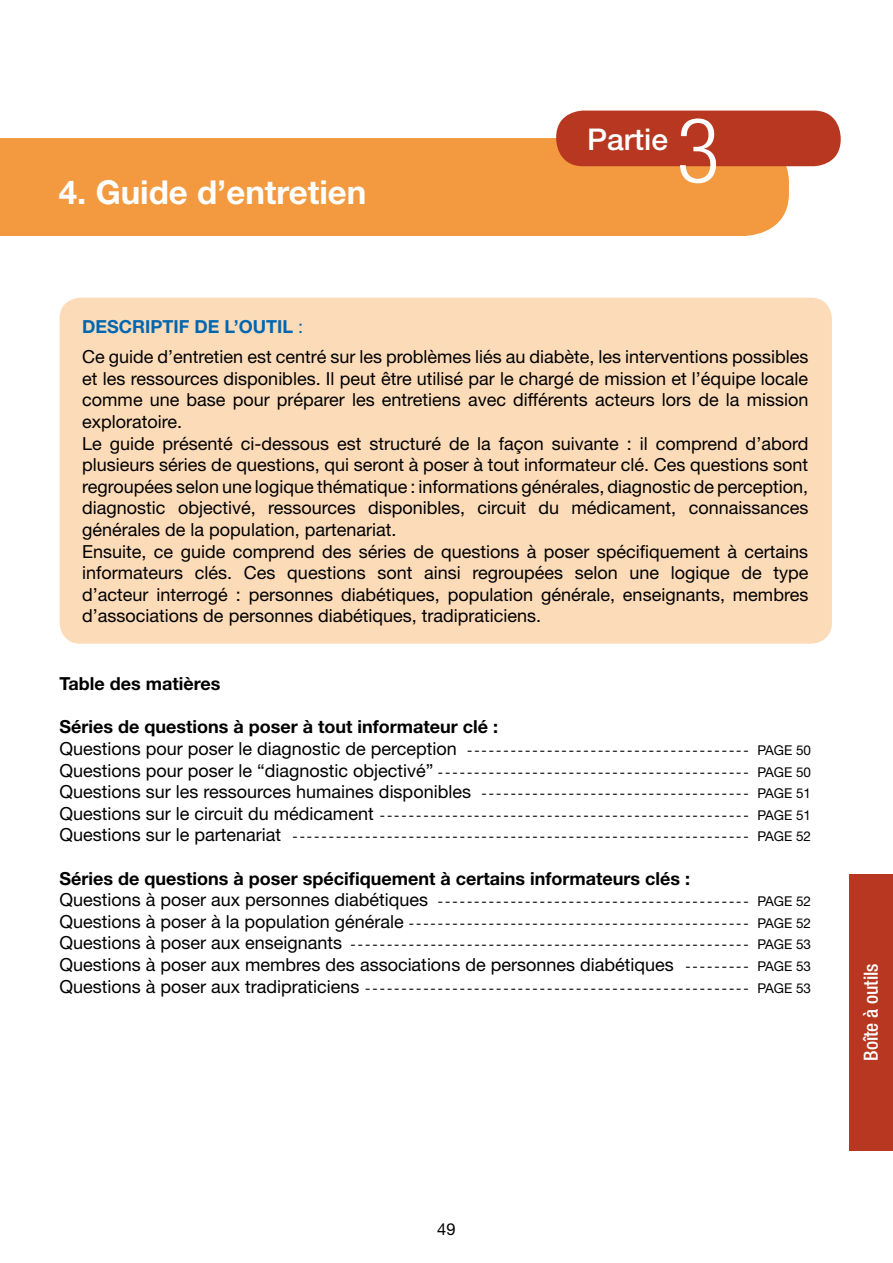
<style>
.page{position:relative;width:893px;height:1263px;background:#fff}
.page>*{position:absolute;margin:0;border:0;box-sizing:border-box;transform-origin:0 0}
.t1{font:300 condensed 90px "Helvetica Neue";color:#fff}
.t2{font:700 33px "Helvetica Neue";color:#fff}
.t3{font:500 30px "Helvetica Neue CE";color:#fff}
.t4{font:500 condensed 19.5px "Helvetica Neue";color:#fff}
.t5{font:18px/21.6px "Helvetica Neue";color:#000}
.t6{font:700 18px "Helvetica Neue";color:#000}
.t7{font:700 18px "Helvetica Neue";color:#0066af}
.t8{font:16.5px "Helvetica Neue";color:#000}
.t9{font:13.5px/21.6px "Helvetica Neue";color:#000}
.s1{font-weight:700;color:#0066af}
.s2{color:#0066af}
.s3{font-size:18px}
.s4{font-size:13.5px}
</style>
<div class="page">
<div style="left:0;top:138px;width:789px;height:98px;background:#f39a40"></div>
<div style="left:556px;top:111px;width:285px;height:55px;background:#b73720;border-radius:27px"></div>
<div style="left:850px;top:874px;width:43px;height:276px;background:#b73720"></div>
<div style="left:60px;top:298px;width:772px;height:346px;background:#fcdbb9;border-radius:21px"></div>
<h2 class="t2" style="left:59px;top:172px;width:309px">4. G uide d’entretien</h2>
<h3 class="t3" style="left:587px;top:121px;width:83px">Partie</h3>
<h1 class="t1" style="left:677px;top:99px;width:45px">3</h1>
<p class="t5" style="left:82px;top:311px;width:728px;line-height:30.2px;text-indent:80px"><span class="s1">tif de l’outil</span> <span class="s2">:<br></span>Ce guide d’entretien est centré sur les problèmes liés au diabète, les interventions possibles</p>
<p class="t5" style="left:82px;top:367px;width:728px">et les ressources disponibles. Il peut être utilisé par le chargé de mission et l’équipe locale comme une base pour préparer les entretiens avec différents acteurs lors de la mission exploratoire.<br>Le guide présenté ci-dessous est structuré de la façon suivante : il comprend d’abord plusieurs séries de questions, qui seront à poser à tout informateur clé. Ces questions sont regroupées selon une logique thématique : informations générales, diagnostic de perception, diagnostic objectivé, ressources disponibles, circuit du médicament, connaissances générales de la population, partenariat.<br>Ensuite, ce guide comprend des séries de questions à poser spécifiquement à certains informateurs clés. Ces questions sont ainsi regroupées selon une logique de type d’acteur interrogé : personnes diabétiques, population générale, enseignants, membres d’associations de personnes diabétiques, tradipraticiens.</p>
<p class="t7" style="left:82px;top:316px;width:26px">Descrip</p>
<p class="t6" style="left:60px;top:673px;width:162px">Table des matières</p>
<p class="t6" style="left:60px;top:716px;width:440px">Séries de questions à poser à tout informateur clé :</p>
<p class="t9" style="left:60px;top:739px;width:753px"><span class="s3">Questions pour poser le diagnostic de perception</span> - - - - - - - - - - - - - - - - - - - - - - - - - - - - - - - - - - - - - - - PAGE 50<br><span class="s3">Questions pour poser le “diagnostic objectivé”</span> ------------------------------------------- PAGE 50</p>
<p class="t5" style="left:60px;top:781px;width:753px">Questions sur les ressources humaines disponibles <span class="s4">- - - - - - - - - - - - - - - - - - - - - - - - - - - - - - - - - - - - - PAGE 51</span></p>
<p class="t9" style="left:60px;top:804px;width:753px"><span class="s3">Questions sur le circuit du médicament</span> --------------------------------------------------- PAGE 51<br><span class="s3">Questions sur le partenariat</span> --------------------------------------------------------------- PAGE 52</p>
<p class="t6" style="left:60px;top:867px;width:632px">Séries de questions à poser spécifiquement à certains informateurs clés :</p>
<p class="t9" style="left:60px;top:890px;width:753px;text-align:justify"><span class="s3">Questions à poser aux personnes diabétiques</span> ------------------------------------------- PAGE 52<br><span class="s3">Questions à poser à la population générale</span> ----------------------------------------------- PAGE 52<br><span class="s3">Questions à poser aux enseignants</span> ------------------------------------------------------- PAGE 53</p>
<p class="t5" style="left:60px;top:953px;width:753px">Questions à poser aux membres des associations de personnes diabétiques <span class="s4">- - - - - - - - - PAGE 53</span></p>
<p class="t9" style="left:60px;top:977px;width:753px"><span class="s3">Questions à poser aux tradipraticiens</span> ----------------------------------------------------- PAGE 53</p>
<p class="t4" style="left:859px;top:1061px;width:99px;rotate:-90deg">Boîte à outils</p>
<p class="t8" style="left:437px;top:1220px;width:20px">49</p>
</div>
